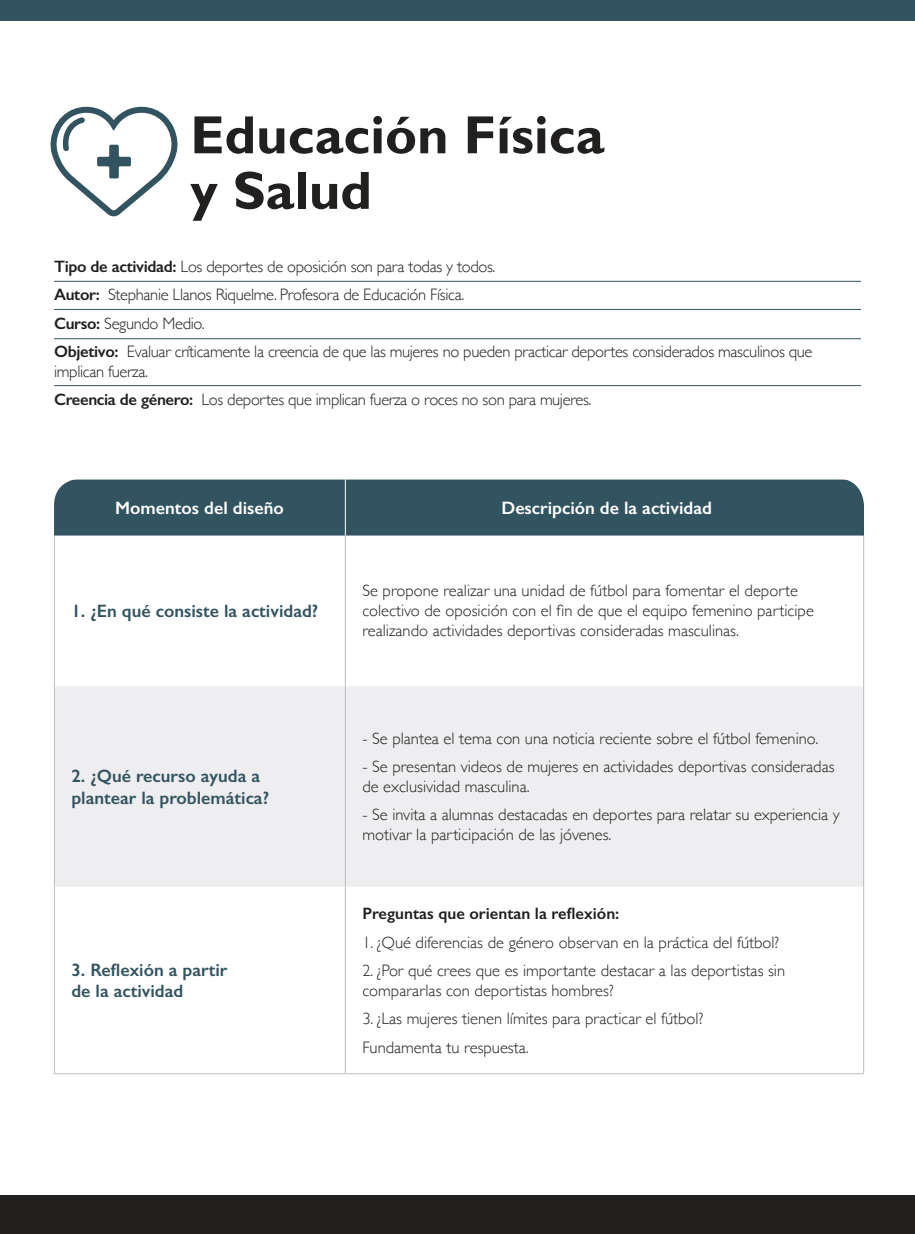
<style>
.page{position:relative;width:915px;height:1234px;background:#fff}
.page>*{position:absolute;margin:0;border:0;box-sizing:border-box;transform-origin:0 0}
.t1{font:700 54px/55.5px "Gill Sans";color:#221f1f}
.t2{font:600 18px/21.6px "Gill Sans";color:#325360}
.t3{font:600 18px "Gill Sans";color:#fff}
.t4{font:300 16.5px/19.8px "Gill Sans";color:#221f1f}
.t5{font:300 16.5px/28.3px "Gill Sans";letter-spacing:-.02em;color:#221f1f}
.t6{font:600 16.5px "Gill Sans";color:#221f1f}
.s1{font-weight:600}
</style>
<div class="page">
<div style="left:0;top:1195px;width:914px;height:38px;background:#221f1f"></div>
<div style="left:55px;top:686px;width:807px;height:200px;background:#eeeef0"></div>
<hr style="left:54px;top:534px;width:1px;height:152px;background:#bbbdbf">
<hr style="left:862px;top:534px;width:1px;height:152px;background:#bbbdbf">
<hr style="left:54px;top:886px;width:1px;height:187px;background:#bbbdbf">
<hr style="left:345px;top:886px;width:1px;height:187px;background:#bbbdbf">
<hr style="left:862px;top:886px;width:1px;height:187px;background:#bbbdbf">
<hr style="left:54px;top:1073px;width:291px;height:1px;background:#bbbdbf">
<hr style="left:345px;top:1073px;width:518px;height:1px;background:#bbbdbf">
<hr style="left:345px;top:534px;width:1px;height:152px;background:#bbbdbf">
<hr style="left:345px;top:686px;width:1px;height:200px;background:#bbbdbf">
<hr style="left:54px;top:686px;width:1px;height:200px;background:#bbbdbf">
<hr style="left:862px;top:686px;width:1px;height:200px;background:#bbbdbf">
<hr style="left:54px;top:281px;width:806px;height:1px;background:#325360">
<hr style="left:54px;top:309px;width:806px;height:1px;background:#325360">
<hr style="left:54px;top:338px;width:806px;height:1px;background:#325360">
<div style="left:0;top:0;width:914px;height:20px;background:#325360"></div>
<svg style="left:53px;top:106px;width:125px;height:111px"></svg>
<hr style="left:54px;top:385px;width:806px;height:1px;background:#325360">
<div style="left:54px;top:479px;width:809px;height:56px;background:#325360"></div>
<hr style="left:345px;top:479px;width:1px;height:56px;background:#fff">
<h1 class="t1" style="left:190px;top:111px;width:415px">Educación Física y Salud</h1>
<p class="t5" style="left:54px;top:253px;width:759px"><span class="s1">Tipo de actividad:</span> Los deportes de oposición son para todas y todos.<br><span class="s1">Autor:</span> Stephanie Llanos Riquelme. Profesora de Educación Física.<br><span class="s1">Curso:</span> Segundo Medio.<br><span class="s1">Objetivo:</span> Evaluar críticamente la creencia de que las mujeres no pueden practicar deportes considerados masculinos que</p>
<p class="t5" style="left:54px;top:358px;width:538px">implican fuerza.<br><span class="s1">Creencia de género:</span> Los deportes que implican fuerza o roces no son para mujeres.</p>
<p class="t3" style="left:115px;top:501px;width:170px">Momentos del diseño</p>
<p class="t3" style="left:501px;top:501px;width:212px">Descripción de la actividad</p>
<p class="t2" style="left:71px;top:601px;width:248px">1. ¿En qué consiste la actividad?</p>
<p class="t2" style="left:71px;top:766px;width:199px">2. ¿Qué recurso ayuda a plantear la problemática?</p>
<p class="t2" style="left:71px;top:958px;width:157px">3. Reflexión a partir de la actividad</p>
<p class="t4" style="left:362px;top:582px;width:453px">Se propone realizar una unidad de fútbol para fomentar el deporte colectivo de oposición con el fin de que el equipo femenino participe realizando actividades deportivas consideradas masculinas.</p>
<p class="t4" style="left:362px;top:729px;width:457px">- Se plantea el tema con una noticia reciente sobre el fútbol femenino.</p>
<p class="t4" style="left:362px;top:758px;width:473px">- Se presentan videos de mujeres en actividades deportivas consideradas de exclusividad masculina.</p>
<p class="t4" style="left:362px;top:806px;width:478px">- Se invita a alumnas destacadas en deportes para relatar su experiencia y motivar la participación de las jóvenes.</p>
<p class="t6" style="left:362px;top:903px;width:258px">Preguntas que orientan la reflexión:</p>
<p class="t4" style="left:362px;top:933px;width:418px">1. ¿Qué diferencias de género observan en la práctica del fútbol?</p>
<p class="t4" style="left:362px;top:961px;width:424px">2. ¿Por qué crees que es importante destacar a las deportistas sin compararlas con deportistas hombres?</p>
<p class="t4" style="left:362px;top:1005px;width:342px;line-height:28.3px">3. ¿Las mujeres tienen límites para practicar el fútbol?<br>Fundamenta tu respuesta.</p>
</div>
